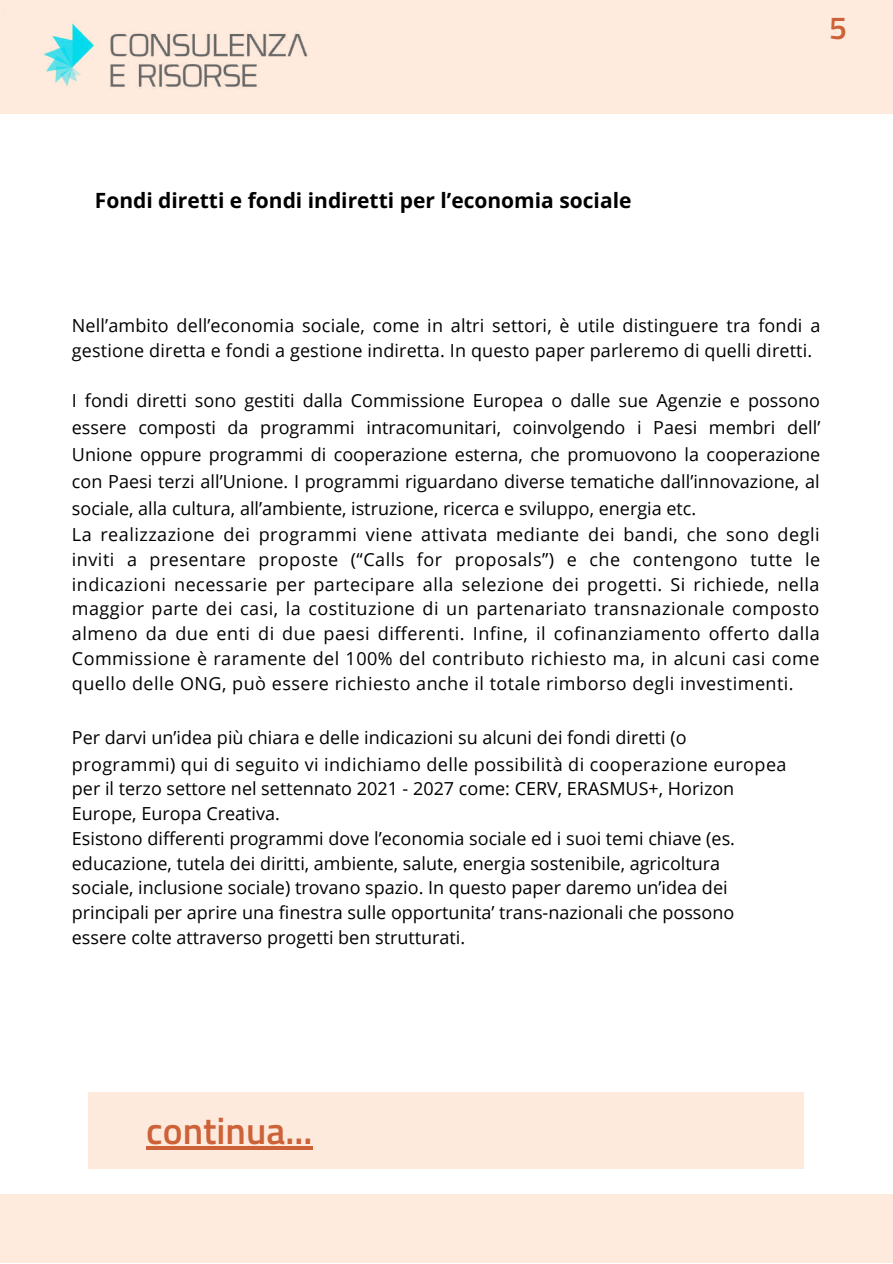
<style>
.page{position:relative;width:893px;height:1264px;background:#fff}
.page>*{position:absolute;margin:0;border:0;box-sizing:border-box;transform-origin:0 0}
.t1{font:600 37.5px "Titillium Web";color:#cd6238}
.t2{font:600 31.95px "Titillium Web";color:#cd6238}
.t3{font:700 21px "Open Sans";color:#000}
.t4{font:18px/25.7px "Open Sans";letter-spacing:.025em;color:#000}
.t5{font:18px/24.8px "Open Sans";color:#000}
</style>
<div class="page">
<img style="left:41px;top:21px;width:275px;height:73px">
<div style="left:89px;top:1091px;width:714px;height:77px;background:#fdeadc"></div>
<svg style="left:146px;top:1146px;width:166px;height:3px"></svg>
<h2 class="t2" style="left:829px;top:3px;width:19px">5</h2>
<p class="t3" style="left:95px;top:185px;width:538px">Fondi diretti e fondi indiretti per l’economia sociale</p>
<p class="t5" style="left:72px;top:313px;width:750px">Nell’ambito dell’economia sociale, come in altri settori, è utile distinguere tra fondi a gestione diretta e fondi a gestione indiretta. In questo paper parleremo di quelli diretti.</p>
<p class="t4" style="left:72px;top:387px;width:750px">I fondi diretti sono gestiti dalla Commissione Europea o dalle sue Agenzie e possono essere composti da programmi intracomunitari, coinvolgendo i Paesi membri dell’ Unione oppure programmi di cooperazione esterna, che promuovono la cooperazione con Paesi terzi all’Unione. I programmi riguardano diverse tematiche dall’innovazione, al sociale, alla cultura, all’ambiente, istruzione, ricerca e sviluppo, energia etc.<br>La realizzazione dei programmi viene attivata mediante dei bandi, che sono degli inviti a presentare proposte (“Calls for proposals”) e che contengono tutte le indicazioni necessarie per partecipare alla selezione dei progetti. Si richiede, nella maggior parte dei casi, la costituzione di un partenariato transnazionale composto almeno da due enti di due paesi differenti. Infine, il cofinanziamento offerto dalla Commissione è raramente del 100% del contributo richiesto ma, in alcuni casi come quello delle ONG, può essere richiesto anche il totale rimborso degli investimenti.</p>
<p class="t4" style="left:72px;top:723px;width:716px;line-height:27px">Per darvi un’idea più chiara e delle indicazioni su alcuni dei fondi diretti (o programmi) qui di seguito vi indichiamo delle possibilità di cooperazione europea</p>
<p class="t5" style="left:72px;top:776px;width:664px">per il terzo settore nel settennato 2021 - 2027 come: CERV, ERASMUS+, Horizon Europe, Europa Creativa.<br>Esistono differenti programmi dove l’economia sociale ed i suoi temi chiave (es. educazione, tutela dei diritti, ambiente, salute, energia sostenibile, agricoltura sociale, inclusione sociale) trovano spazio. In questo paper daremo un’idea dei principali per aprire una finestra sulle opportunita’ trans-nazionali che possono essere colte attraverso progetti ben strutturati.</p>
<h1 class="t1" style="left:146px;top:1101px;width:167px">continua...</h1>
</div>
